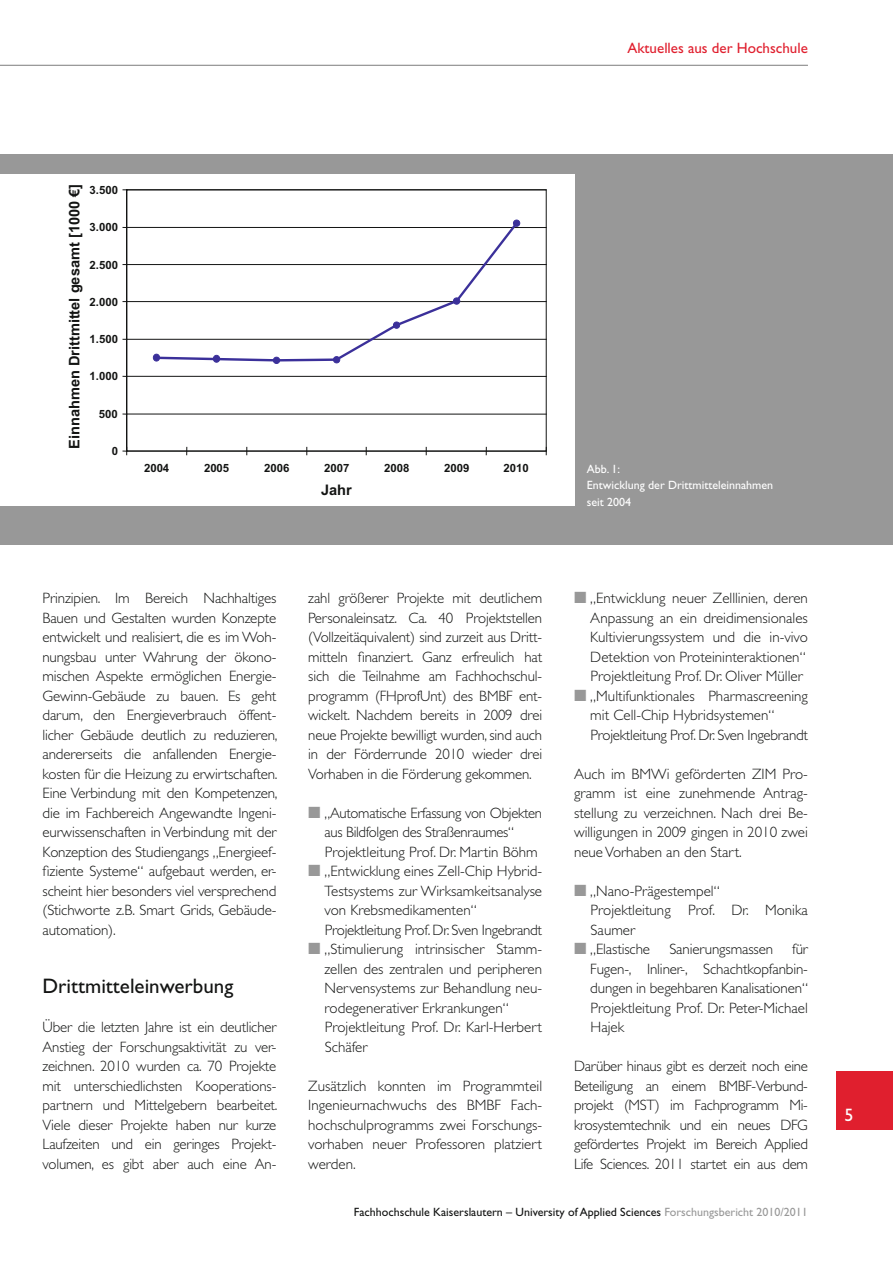
<style>
.page{position:relative;width:893px;height:1263px;background:#fff}
.page>*{position:absolute;margin:0;border:0;box-sizing:border-box;transform-origin:0 0}
.t1{font:21px "Gill Sans Std";color:#131413}
.t2{font:18px "Gill Sans Std";color:#fff}
.t3{font:300 15px/19.5px "Gill Sans Std";color:#131413;text-align:justify}
.t4{font:300 15px/19.5px "Gill Sans Std";letter-spacing:-.02em;color:#131413}
.t5{font:15px "Gill Sans Std";color:#e01f2e}
.t6{font:700 14.55px "Arial";color:#131413}
.t7{font:12px "Gill Sans Std";color:#131413}
.t8{font:12px/16.5px "Gill Sans Std";color:#fff}
.t9{font:700 11.4px "Arial";color:#131413}
.s1{color:#989898}
</style>
<div class="page">
<hr style="left:0;top:65px;width:808px;height:1px;background:#989898">
<div style="left:836px;top:1071px;width:57px;height:58px;background:#e01f2e"></div>
<div style="left:0;top:154px;width:893px;height:390px;background:#989898"></div>
<div style="left:0;top:174px;width:574px;height:331px;background:#fff"></div>
<svg style="left:126px;top:189px;width:421px;height:262px"></svg>
<hr style="left:127px;top:451px;width:419px;height:1px;background:#131413">
<svg style="left:123px;top:447px;width:4px;height:8px"></svg>
<svg style="left:156px;top:222px;width:361px;height:140px"></svg>
<div style="left:153px;top:354px;width:7px;height:7px;background:#3b309a;border-radius:50%"></div>
<div style="left:153px;top:354px;width:7px;height:7px;border:1px solid #3b309a;border-radius:50%"></div>
<div style="left:213px;top:355px;width:7px;height:7px;background:#3b309a;border-radius:50%"></div>
<div style="left:213px;top:355px;width:7px;height:7px;border:1px solid #3b309a;border-radius:50%"></div>
<div style="left:273px;top:357px;width:7px;height:6px;background:#3b309a;border-radius:50%"></div>
<div style="left:273px;top:357px;width:7px;height:7px;border:1px solid #3b309a;border-radius:50%"></div>
<div style="left:333px;top:357px;width:7px;height:6px;background:#3b309a;border-radius:50%"></div>
<div style="left:333px;top:356px;width:7px;height:7px;border:1px solid #3b309a;border-radius:50%"></div>
<div style="left:393px;top:322px;width:7px;height:6px;background:#3b309a;border-radius:50%"></div>
<div style="left:393px;top:322px;width:7px;height:7px;border:1px solid #3b309a;border-radius:50%"></div>
<div style="left:453px;top:298px;width:7px;height:6px;background:#3b309a;border-radius:50%"></div>
<div style="left:453px;top:298px;width:7px;height:6px;border:1px solid #3b309a;border-radius:50%"></div>
<div style="left:513px;top:220px;width:7px;height:6px;background:#3b309a;border-radius:50%"></div>
<div style="left:513px;top:220px;width:7px;height:7px;border:1px solid #3b309a;border-radius:50%"></div>
<p class="t5" style="left:627px;top:42px;width:182px">Aktuelles aus der Hochschule</p>
<p class="t6" style="left:69px;top:449px;width:266px;rotate:-90deg">Einnahmen Drittmittel gesamt [1000 €]</p>
<p class="t9" style="left:90px;top:186px;width:30px">3.500</p>
<p class="t9" style="left:90px;top:223px;width:30px">3.000</p>
<p class="t9" style="left:90px;top:260px;width:30px">2.500</p>
<p class="t9" style="left:90px;top:298px;width:30px">2.000</p>
<p class="t9" style="left:90px;top:335px;width:30px">1.500</p>
<p class="t9" style="left:90px;top:372px;width:30px">1.000</p>
<p class="t9" style="left:99px;top:410px;width:20px">500</p>
<p class="t9" style="left:112px;top:447px;width:8px">0</p>
<p class="t9" style="left:144px;top:464px;width:27px">2004</p>
<p class="t9" style="left:204px;top:464px;width:27px">2005</p>
<p class="t9" style="left:264px;top:464px;width:27px">2006</p>
<p class="t9" style="left:324px;top:464px;width:27px">2007</p>
<p class="t9" style="left:384px;top:464px;width:27px">2008</p>
<p class="t9" style="left:444px;top:464px;width:27px">2009</p>
<p class="t9" style="left:503px;top:464px;width:27px">2010</p>
<p class="t6" style="left:321px;top:485px;width:32px">Jahr</p>
<p class="t8" style="left:587px;top:462px;width:188px">Abb. 1:<br>Entwicklung der Drittmitteleinnahmen seit 2004</p>
<p class="t3" style="left:43px;top:590px;width:237px">Prinzipien. Im Bereich Nachhaltiges Bauen und Gestalten wurden Konzepte entwickelt und realisiert, die es im Woh&shy;nungsbau unter Wahrung der ökono&shy;mischen Aspekte ermöglichen Energie-Gewinn-Gebäude zu bauen. Es geht darum, den Energieverbrauch öffent&shy;licher Gebäude deutlich zu reduzieren, andererseits die anfallenden Energie&shy;kosten für die Heizung zu erwirt schaften.<br>Eine Verbindung mit den Kompetenzen, die im Fachbereich Angewandte Ingeni&shy;eurwissenschaften in Verbindung mit der Konzeption des Studien gangs „Energieef&shy;fiziente Systeme“ aufgebaut werden, er&shy;scheint hier besonders viel versprechend (Stichworte z.B. Smart Grids, Gebäude&shy;automation).</p>
<h1 class="t1" style="left:43px;top:979px;width:192px">Drittmitteleinwerbung</h1>
<p class="t3" style="left:43px;top:1019px;width:237px">Über die letzten Jahre ist ein deutlicher Anstieg der Forschungsaktivität zu ver&shy;zeichnen. 2010 wurden ca. 70 Projekte mit unterschiedlichsten Kooperations&shy;partnern und Mittelgebern bearbeitet.<br>Viele dieser Projekte haben nur kurze Laufzeiten und ein geringes Projekt&shy;volumen, es gibt aber auch eine An-</p>
<p class="t3" style="left:308px;top:590px;width:235px">zahl größerer Projekte mit deutlichem Personal einsatz. Ca. 40 Projektstellen (Voll zeitäquivalent) sind zurzeit aus Dritt&shy;mitteln finanziert. Ganz er freulich hat sich die Teilnahme am Fachhochschul&shy;programm (FHprofUnt) des BMBF ent&shy;wickelt. Nachdem bereits in 2009 drei neue Projekte bewilligt wurden, sind auch in der Förderrunde 2010 wieder drei Vorhaben in die Förderung gekommen.</p>
<p class="t4" style="left:325px;top:804px;width:219px;text-indent:-16px"><span class="s1">■</span> „Automatische Erfassung von Objekten aus Bildfolgen des Straßenraumes“<br>Projektleitung Prof. Dr. Martin Böhm</p>
<p class="t3" style="left:325px;top:863px;width:219px;text-align:left;text-indent:-16px"><span class="s1">■</span> „Entwicklung eines Zell-Chip Hybrid-Testsystems zur Wirksamkeitsanalyse von Krebsmedikamenten“ Projektleitung Prof. Dr. Sven Ingebrandt</p>
<p class="t3" style="left:325px;top:941px;width:219px;text-align:left;text-indent:-16px"><span class="s1">■</span> „Stimulierung intrinsischer Stamm&shy;zellen des zentralen und peripheren<br>Nervensystems zur Behandlung neu&shy;rodegenerativer Erkrankungen“<br>Projektleitung Prof. Dr. Karl-Herbert<br>Schäfer</p>
<p class="t3" style="left:308px;top:1077px;width:235px">Zusätzlich konnten im Programmteil Ingenieurnachwuchs des BMBF Fach&shy;hochschulprogramms zwei Forschungs&shy;vorhaben neuer Professoren platziert werden.</p>
<p class="t3" style="left:590px;top:590px;width:219px;text-align:left;text-indent:-16px"><span class="s1">■</span> „Entwicklung neuer Zelllinien, deren Anpassung an ein dreidimensionales Kultivierungssystem und die in-vivo Detektion von Proteininteraktionen“ Projektleitung Prof. Dr. Oliver Müller</p>
<p class="t3" style="left:590px;top:687px;width:219px;text-align:left;text-indent:-16px"><span class="s1">■</span> „Multifunktionales Pharmascreening mit Cell-Chip Hybridsystemen“<br>Projektleitung Prof. Dr. Sven Ingebrandt</p>
<p class="t3" style="left:574px;top:765px;width:235px">Auch im BMWi geförderten ZIM Pro&shy;gramm ist eine zunehmende Antrag&shy;stellung zu verzeichnen. Nach drei Be&shy;willigungen in 2009 gingen in 2010 zwei neue Vorhaben an den Start.</p>
<p class="t3" style="left:591px;top:882px;width:219px;text-align:left;text-indent:-16px"><span class="s1">■</span> „Nano-Prägestempel“<br>Projektleitung Prof. Dr. Monika<br>Saumer</p>
<p class="t3" style="left:574px;top:941px;width:78px"><span class="s1">■</span> „Elastische</p>
<p class="t3" style="left:669px;top:941px;width:105px">Sanierungsmassen</p>
<p class="t3" style="left:590px;top:941px;width:219px;text-indent:202px">für Fugen-, Inliner-, Schachtkopfanbin&shy;dungen in begehbaren Kanalisationen“ Projektleitung Prof. Dr. Peter-Michael Hajek</p>
<p class="t3" style="left:574px;top:1058px;width:235px">Darüber hinaus gibt es derzeit noch eine Beteiligung an einem BMBF-Verbund&shy;projekt (MST) im Fachprogramm Mi&shy;krosystemtechnik und ein neues DFG gefördertes Projekt im Bereich Applied Life Sciences. 2011 startet ein aus dem</p>
<p class="t7" style="left:354px;top:1207px;width:456px">Fachhochschule Kaiserslautern – University of Applied Sciences <span class="s1">Forschungsbericht 2010/2011</span></p>
<p class="t2" style="left:844px;top:1109px;width:10px">5</p>
</div>
